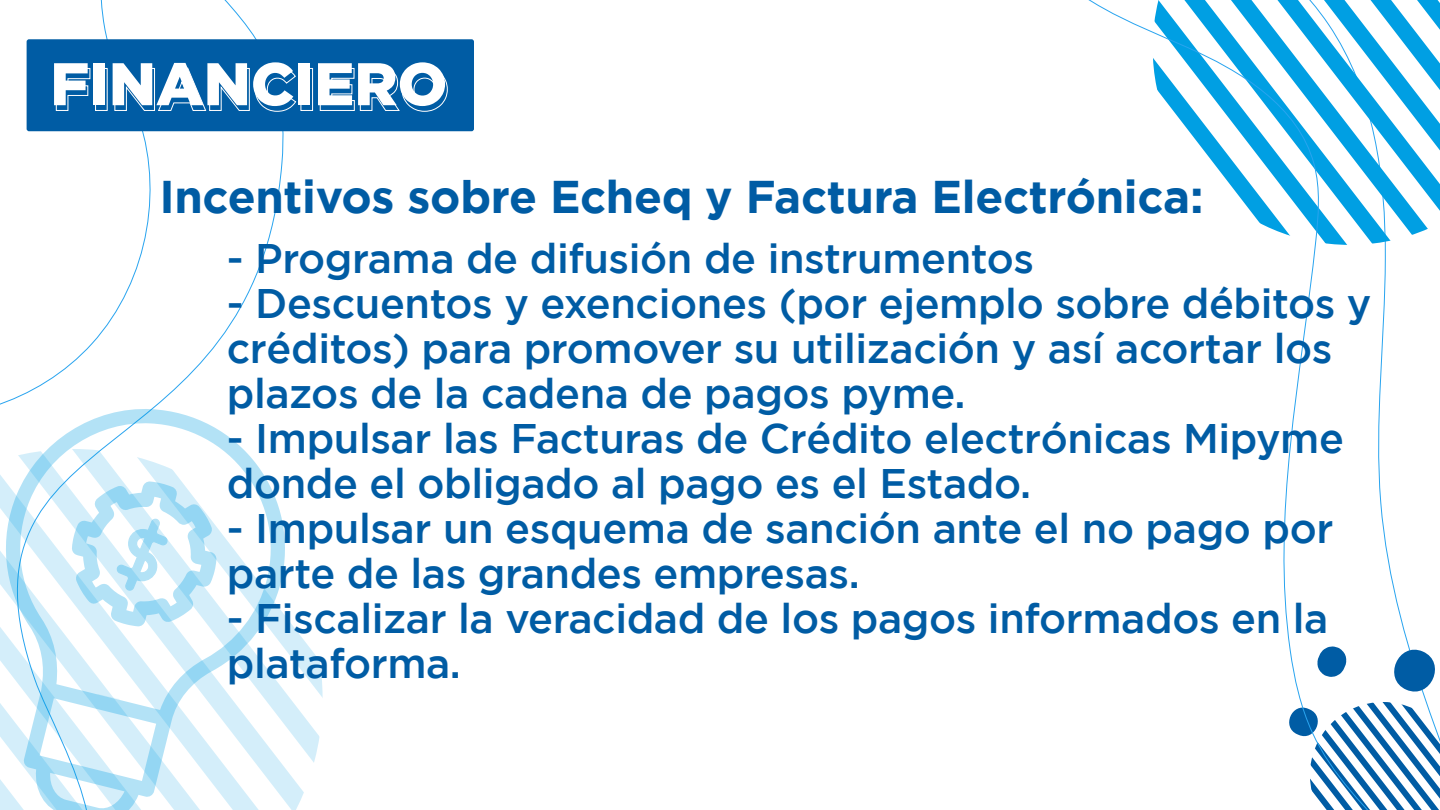
<style>
.page{position:relative;width:1440px;height:810px;background:#fff}
.page>*{position:absolute;margin:0;border:0;box-sizing:border-box;transform-origin:0 0}
.t1{font:900 60px "Gotham";color:#fff}
.t2{font:700 45.75px "Gotham";letter-spacing:-.005em;color:#005ca4}
.t3{font:500 41.25px/45px "Gotham";letter-spacing:-.01em;color:#005ca4}
</style>
<div class="page">
<svg style="left:1400px;top:0;width:40px;height:191px"></svg>
<svg style="left:0;top:475px;width:323px;height:335px"></svg>
<svg style="left:1400px;top:641px;width:40px;height:169px"></svg>
<svg style="left:0;top:0;width:166px;height:409px"></svg>
<svg style="left:1088px;top:0;width:312px;height:810px"></svg>
<svg style="left:6px;top:409px;width:279px;height:401px"></svg>
<svg style="left:0;top:481px;width:217px;height:329px"></svg>
<div style="left:27px;top:39px;width:447px;height:92px;background:#005ca4;border-radius:2px"></div>
<svg style="left:56px;top:68px;width:34px;height:43px"></svg>
<div style="left:95px;top:68px;width:12px;height:43px;border:1px solid #fff"></div>
<svg style="left:114px;top:67px;width:182px;height:45px"></svg>
<div style="left:301px;top:68px;width:12px;height:43px;border:1px solid #fff"></div>
<svg style="left:320px;top:67px;width:128px;height:45px"></svg>
<h1 class="t1" style="left:50px;top:43px;width:399px">FINANCIERO</h1>
<p class="t2" style="left:159px;top:167px;width:1046px">Incentivos sobre Echeq y Factura Electrónica:</p>
<p class="t3" style="left:227px;top:235px;width:809px">- Programa de difusión de instrumentos</p>
<p class="t3" style="left:227px;top:280px;width:1146px">- Descuentos y exenciones (por ejemplo sobre débitos y créditos) para promover su utilización y así acortar los plazos de la cadena de pagos pyme.</p>
<p class="t3" style="left:227px;top:415px;width:1119px">- Impulsar las Facturas de Crédito electrónicas Mipyme donde el obligado al pago es el Estado.</p>
<p class="t3" style="left:227px;top:505px;width:1108px">- Impulsar un esquema de sanción ante el no pago por parte de las grandes empresas.</p>
<p class="t3" style="left:227px;top:595px;width:1103px">- Fiscalizar la veracidad de los pagos informados en la plataforma.</p>
</div>
